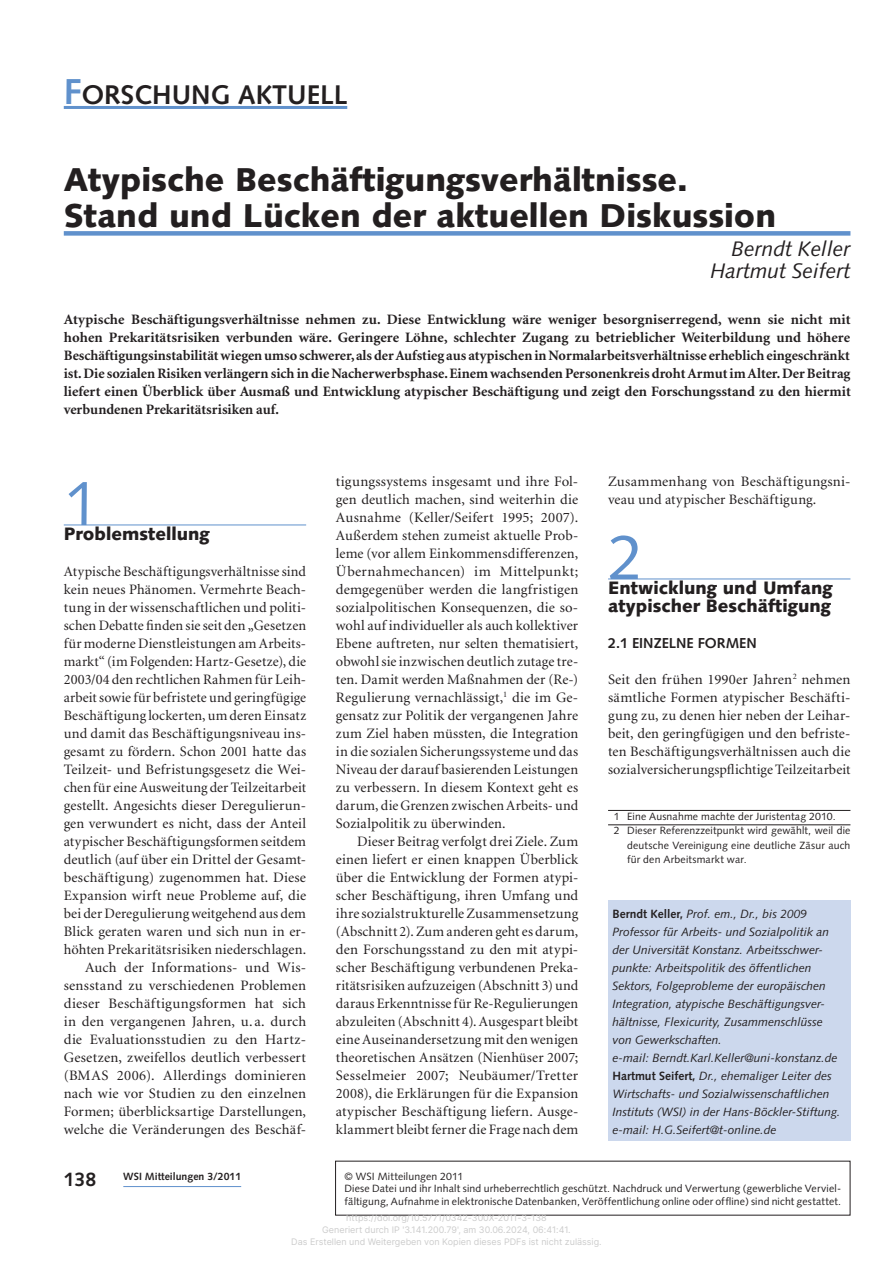
<style>
.page{position:relative;width:893px;height:1263px;background:#fff}
.page>*{position:absolute;margin:0;border:0;box-sizing:border-box;transform-origin:0 0}
.t1{font:63px "Syntax";color:#6091cc}
.t2{font:900 33px/36px "Syntax";color:#231f20}
.t3{font:700 27px "Syntax";color:#231f20}
.t4{font:italic 21px/22.5px "Syntax";color:#231f20;text-align:right}
.t5{font:700 19.5px "Syntax";color:#231f20}
.t6{font:900 18px/18px "Syntax";color:#231f20}
.t7{font:14.4px/18px "Minion";letter-spacing:.01em;color:#231f20;text-align:justify}
.t8{font:700 14.4px/18px "Minion";color:#231f20;text-align:justify}
.t9{font:700 14.4px "Syntax";color:#231f20}
.t10{font:italic 12px/18px "Syntax";color:#231f20}
.t11{font:10.5px/12.5px "Syntax";letter-spacing:.015em;color:#231f20}
.t12{font:700 10.5px "Syntax";color:#231f20}
.t13{font:9px/12px "Inter";color:#ccc;text-align:center}
.s1{font-size:36px;color:#6091cc}
.s2{font-weight:700;font-style:normal}
</style>
<div class="page">
<hr style="left:123px;top:1186px;width:118px;height:1px;background:#6091cc">
<hr style="left:64px;top:525px;width:242px;height:1px;background:#6091cc">
<hr style="left:608px;top:579px;width:242px;height:1px;background:#6091cc">
<hr style="left:64px;top:106px;width:283px;height:3px;background:#6091cc">
<div style="left:64px;top:231px;width:786px;height:5px;background:#6091cc"></div>
<div style="left:608px;top:900px;width:242px;height:240px;background:#ccd8ed"></div>
<hr style="left:608px;top:810px;width:242px;height:1px;background:#231f20">
<hr style="left:608px;top:824px;width:242px;height:1px;background:#231f20">
<h3 class="t3" style="left:64px;top:79px;width:285px"><span class="s1">F</span>orschung Aktuell</h3>
<h2 class="t2" style="left:64px;top:162px;width:714px">Atypische Beschäftigungsverhältnisse.<br>Stand und Lücken der aktuellen Diskussion</h2>
<h3 class="t4" style="left:710px;top:237px;width:141px">Berndt Keller<br>Hartmut Seifert</h3>
<p class="t8" style="left:64px;top:311px;width:789px">Atypische Beschäftigungsverhältnisse nehmen zu. Diese Entwicklung wäre weniger besorgniserregend, wenn sie nicht mit hohen Prekaritätsrisiken verbunden wäre. Geringere Löhne, schlechter Zugang zu betrieblicher Weiterbildung und höhere Beschäftigungsinstabilität wiegen umso schwerer, als der Aufstieg aus atypischen in Normalarbeitsverhältnisse erheblich eingeschränkt ist. Die sozialen Risiken verlängern sich in die Nacherwerbsphase. Einem wachsenden Personenkreis droht Armut im Alter. Der Beitrag liefert einen Überblick über Ausmaß und Entwicklung atypischer Beschäftigung und zeigt den Forschungsstand zu den hiermit verbundenen Prekaritätsrisiken auf.</p>
<h1 class="t1" style="left:64px;top:466px;width:37px">1</h1>
<p class="t6" style="left:64px;top:525px;width:147px">Problemstellung</p>
<p class="t7" style="left:64px;top:563px;width:244px;text-align:right">Atypische Beschäftigungsverhältnisse sind kein neues Phänomen. Vermehrte Beach&shy;tung in der wissenschaftlichen und politi&shy;schen Debatte finden sie seit den „Gesetzen für moderne Dienstleistungen am Arbeits&shy;markt“ (im Folgenden: Hartz-Gesetze), die 2003/04 den rechtlichen Rahmen für Leih&shy;arbeit sowie für befristete und geringfügige Beschäftigung lockerten, um deren Einsatz und damit das Beschäftigungsniveau ins&shy;gesamt zu fördern. Schon 2001 hatte das Teilzeit- und Befristungsgesetz die Wei&shy;chen für eine Ausweitung der Teilzeitarbeit gestellt. Angesichts dieser Deregulierun&shy;gen verwundert es nicht, dass der Anteil atypischer Beschäftigungsformen seitdem deutlich (auf über ein Drittel der Gesamt&shy;beschäftigung) zugenommen hat. Diese Expansion wirft neue Probleme auf, die bei der Deregulierung weitgehend aus dem Blick geraten waren und sich nun in er&shy;höhten Prekaritätsrisiken niederschlagen.<br>Auch der Informations- und Wis&shy;sensstand zu verschiedenen Problemen dieser Beschäftigungsformen hat sich in den vergangenen Jahren, u. a. durch die Evaluationsstudien zu den Hartz-Gesetzen, zweifellos deutlich verbessert (BMAS 2006). Allerdings dominieren nach wie vor Studien zu den einzelnen Formen; überblicksartige Darstellungen, welche die Veränderungen des Beschäf-</p>
<p class="t7" style="left:336px;top:473px;width:244px">tigungssystems insgesamt und ihre Fol&shy;gen deutlich machen, sind weiterhin die Ausnahme (Keller/Seifert 1995; 2007).<br>Außerdem stehen zumeist aktuelle Prob&shy;leme (vor allem Einkommensdifferenzen, Übernahmechancen) im Mittelpunkt; demgegenüber werden die langfristigen sozialpolitischen Konsequenzen, die so&shy;wohl auf individueller als auch kollektiver Ebene auftreten, nur selten thematisiert, obwohl sie inzwischen deutlich zutage tre&shy;ten. Damit werden Maßnahmen der (Re-)<br>Regulierung vernachlässigt,<sup>1</sup> die im Ge&shy;gensatz zur Politik der vergangenen Jahre zum Ziel haben müssten, die Integration in die sozialen Sicherungssysteme und das Niveau der darauf basierenden Leistungen zu verbessern. In diesem Kontext geht es darum, die Grenzen zwischen Arbeits- und Sozialpolitik zu überwinden.</p>
<p class="t7" style="left:336px;top:833px;width:244px;text-indent:21px">Dieser Beitrag verfolgt drei Ziele. Zum einen liefert er einen knappen Überblick über die Entwicklung der Formen atypi&shy;scher Beschäftigung, ihren Umfang und ihre sozialstrukturelle Zusammensetzung (Abschnitt 2). Zum anderen geht es darum, den Forschungsstand zu den mit atypi&shy;scher Beschäftigung verbundenen Preka&shy;ritätsrisiken aufzuzeigen (Abschnitt 3) und daraus Erkenntnisse für Re-Regulierungen abzuleiten (Abschnitt 4). Ausgespart bleibt eine Auseinandersetzung mit den wenigen theoretischen Ansätzen (Nienhüser 2007; Sesselmeier 2007; Neubäumer/Tretter 2008), die Erklärungen für die Expansion atypischer Beschäftigung liefern. Ausge&shy;klammert bleibt ferner die Frage nach dem</p>
<p class="t7" style="left:608px;top:473px;width:244px">Zusammenhang von Beschäftigungsni&shy;veau und atypischer Beschäftigung.</p>
<h1 class="t1" style="left:608px;top:520px;width:37px">2</h1>
<p class="t6" style="left:608px;top:579px;width:226px">Entwicklung und Umfang atypischer Beschäftigung</p>
<p class="t9" style="left:608px;top:635px;width:150px">2.1 Einzelne Formen</p>
<p class="t7" style="left:608px;top:671px;width:244px">Seit den frühen 1990er Jahren<sup>2</sup> nehmen sämtliche Formen atypischer Beschäfti&shy;gung zu, zu denen hier neben der Leihar&shy;beit, den geringfügigen und den befriste&shy;ten Beschäftigungsverhältnissen auch die sozialversicherungspflichtige Teilzeitarbeit</p>
<p class="t11" style="left:614px;top:810px;width:223px">1 Eine Ausnahme machte der Juristentag 2010.</p>
<p class="t11" style="left:614px;top:824px;width:238px">2 Dieser Referenzzeitpunkt wird gewählt, weil die</p>
<p class="t11" style="left:627px;top:839px;width:225px">deutsche Vereinigung eine deutliche Zäsur auch</p>
<p class="t11" style="left:627px;top:853px;width:121px">für den Arbeitsmarkt war.</p>
<p class="t10" style="left:612px;top:905px;width:230px"><span class="s2">Berndt Keller,</span> Prof. em., Dr., bis 2009<br>Professor für Arbeits- und Sozialpolitik an der Universität Konstanz. Arbeitsschwer&shy;punkte: Arbeitspolitik des öffentlichen Sektors, Folgeprobleme der europäischen Integration, atypische Beschäftigungsver&shy;hältnisse, Flexicurity, Zusammenschlüsse von Gewerkschaften.<br>e-mail: Berndt.Karl.Keller@uni-konstanz.de <span class="s2">Hartmut Seifert,</span> Dr., ehemaliger Leiter des Wirtschafts- und Sozialwissenschaftlichen Instituts (WSI) in der Hans-Böckler-Stiftung. e-mail: H.G.Seifert@t-online.de</p>
<h3 class="t5" style="left:64px;top:1168px;width:34px">138</h3>
<p class="t12" style="left:123px;top:1170px;width:119px">WSI Mitteilungen 3/2011</p>
<p class="t11" style="left:344px;top:1170px;width:498px">© WSI Mitteilungen 2011<br>Diese Datei und ihr Inhalt sind urheberrechtlich geschützt. Nachdruck und Verwertung (gewerbliche Verviel&shy;fältigung, Aufnahme in elektronische Datenbanken, Veröffentlichung online oder offline) sind nicht gestattet.</p>
<p class="t13" style="left:291px;top:1212px;width:312px">https://doi.org/10.5771/0342-300X-2011-3-138<br>Generiert durch IP '3.141.200.79', am 30.06.2024, 06:41:41.<br>Das Erstellen und Weitergeben von Kopien dieses PDFs ist nicht zulässig.</p>
</div>
